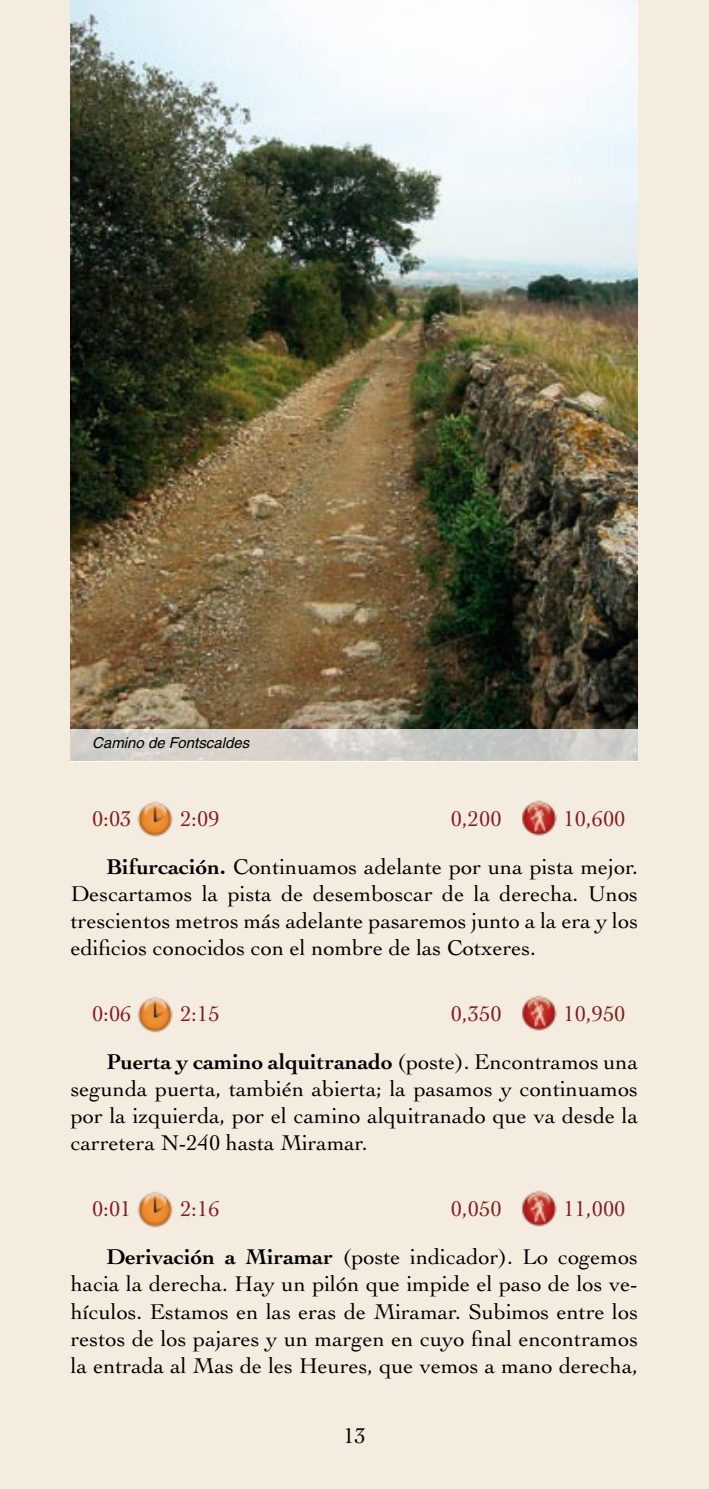
<style>
.page{position:relative;width:709px;height:1489px;background:#fff}
.page>*{position:absolute;margin:0;border:0;box-sizing:border-box;transform-origin:0 0}
.t1{font:22.5px/27px "Cochin";color:#000;text-align:justify}
.t2{font:700 22.5px/48.2px "Cochin";color:#000}
.t3{font:22.5px "Cochin";color:#841c1e}
.t4{font:italic 15px "Helvetica";color:#000}
.s1{color:#841c1e}
.s2{font-weight:700}
.s3{font-weight:400;color:#841c1e}
.s4{font-weight:400}
</style>
<div class="page">
<div style="left:0;top:0;width:709px;height:1488px;background:#f5ece0"></div>
<img style="left:520px;top:791px;width:46px;height:54px">
<img style="left:127px;top:791px;width:56px;height:55px">
<img style="left:520px;top:986px;width:46px;height:54px">
<img style="left:127px;top:986px;width:56px;height:56px">
<img style="left:520px;top:1181px;width:46px;height:55px">
<img style="left:127px;top:1181px;width:56px;height:56px">
<img style="left:71px;top:0;width:566px;height:729px">
<svg style="left:71px;top:729px;width:567px;height:32px;background:#d1cfca"></svg>
<p class="t4" style="left:92px;top:733px;width:159px">Camino de Fontscaldes</p>
<p class="t3" style="left:92px;top:805px;width:40px">0:03</p>
<p class="t3" style="left:180px;top:805px;width:41px">2:09</p>
<p class="t3" style="left:451px;top:805px;width:52px">0,200</p>
<p class="t1" style="left:106px;top:794px;width:533px;line-height:48.2px;text-indent:457px"><span class="s1">10,600<br></span><span class="s2">Bifurcación.</span> Continuamos adelante por una pista mejor.</p>
<p class="t1" style="left:71px;top:880px;width:568px">Descartamos la pista de desemboscar de la derecha. Unos trescientos metros más adelante pasaremos junto a la era y los edificios conocidos con el nombre de las Cotxeres.</p>
<p class="t2" style="left:106px;top:989px;width:533px;text-indent:457px"><span class="s3">10,950<br></span>Puerta y camino alquitranado <span class="s4">(poste). Encontramos una</span></p>
<p class="t1" style="left:71px;top:1075px;width:569px">segunda puerta, también abierta; la pasamos y continuamos por la izquierda, por el camino alquitranado que va desde la carretera N-240 hasta Miramar.</p>
<p class="t3" style="left:92px;top:1000px;width:41px">0:06</p>
<p class="t3" style="left:180px;top:1000px;width:39px">2:15</p>
<p class="t3" style="left:451px;top:1000px;width:52px">0,350</p>
<p class="t3" style="left:92px;top:1196px;width:41px">0:01</p>
<p class="t3" style="left:180px;top:1195px;width:41px">2:16</p>
<p class="t3" style="left:451px;top:1195px;width:52px">0,050</p>
<p class="t1" style="left:106px;top:1184px;width:533px;line-height:48.2px;text-indent:457px"><span class="s1">11,000<br></span><span class="s2">Derivación a Miramar</span> (poste indicador). Lo cogemos</p>
<p class="t1" style="left:71px;top:1270px;width:568px">hacia la derecha. Hay un pilón que impide el paso de los ve&shy;hículos. Estamos en las eras de Miramar. Subimos entre los restos de los pajares y un margen en cuyo final encontramos la entrada al Mas de les Heures, que vemos a mano derecha,</p>
<p class="t1" style="left:343px;top:1421px;width:23px">13</p>
</div>
